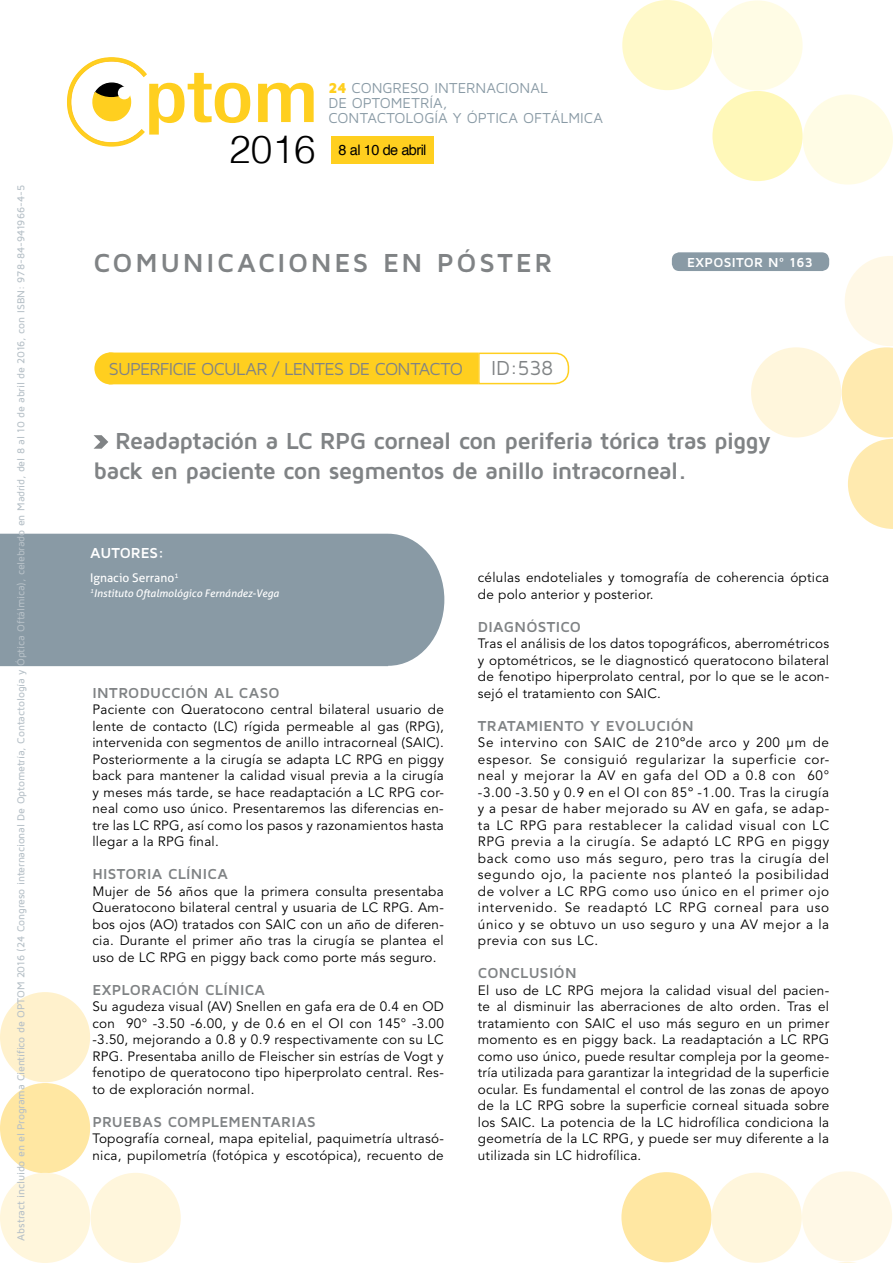
<style>
.page{position:relative;width:893px;height:1263px;background:#fff}
.page>*{position:absolute;margin:0;border:0;box-sizing:border-box;transform-origin:0 0}
.t1{font:300 38.85px "Helvetica";color:#000}
.t2{font:700 27px "Maven Pro";letter-spacing:.095em;color:#808385}
.t3{font:700 24px/30px "Maven Pro";letter-spacing:-.025em;color:#808385}
.t4{font:21px "Maven Pro";color:#808385}
.t5{font:18px "Maven Pro";letter-spacing:-.045em;color:#808385}
.t6{font:700 15px "Maven Pro";letter-spacing:.015em;color:#808385}
.t7{font:700 15px "Maven Pro";letter-spacing:.005em;color:#fff}
.t8{font:14.85px/14.9px "Maven Pro";letter-spacing:-.005em;color:#899aa5}
.t9{font:14.55px "Helvetica";letter-spacing:-.04em;color:#000}
.t10{font:13.5px/16.5px "Avenir LT Std";letter-spacing:.02em;color:#000;text-align:justify}
.t11{font:700 13.5px "Maven Pro";letter-spacing:.02em;color:#fff}
.t12{font:12px "Aller";color:#fff}
.t13{font:500 10.5px "Maven Pro";letter-spacing:-.015em;color:#b6c0c7}
.t14{font:italic 10.5px "Aller";color:#fff}
.s1{font-weight:900;color:#ffcf1f}
</style>
<div class="page">
<div style="left:331px;top:136px;width:103px;height:28px;background:#ffcf1f"></div>
<div style="left:803px;top:94px;width:90px;height:91px;background:#fffce5;border-radius:50%"></div>
<div style="left:622px;top:0;width:90px;height:90px;background:#fff9c9;border-radius:50%"></div>
<div style="left:712px;top:91px;width:91px;height:90px;background:#fff8b9;border-radius:50%"></div>
<div style="left:712px;top:0;width:91px;height:91px;background:#fffce5;border-radius:50%"></div>
<svg style="left:258px;top:83px;width:56px;height:39px"></svg>
<svg style="left:67px;top:57px;width:183px;height:90px"></svg>
<div style="left:802px;top:1171px;width:90px;height:90px;background:#fff8e6;border-radius:50%"></div>
<div style="left:621px;top:1172px;width:91px;height:90px;background:#ffe7a2;border-radius:50%"></div>
<div style="left:712px;top:1172px;width:90px;height:91px;background:#fff6dc;border-radius:50%"></div>
<div style="left:0;top:992px;width:90px;height:90px;background:#fff1cc;border-radius:50%"></div>
<div style="left:0;top:1083px;width:90px;height:90px;background:#ffe7a2;border-radius:50%"></div>
<div style="left:0;top:1173px;width:90px;height:90px;background:#fff6dc;border-radius:50%"></div>
<div style="left:91px;top:1173px;width:90px;height:90px;background:#fff6dc;border-radius:50%"></div>
<svg style="left:842px;top:256px;width:51px;height:273px"></svg>
<div style="left:751px;top:347px;width:90px;height:90px;background:#fff6dc;border-radius:50%"></div>
<div style="left:672px;top:252px;width:157px;height:19px;background:#899aa5;border-radius:8px"></div>
<div style="left:94px;top:352px;width:32px;height:32px;background:#ffcf1f;border-radius:50%"></div>
<div style="left:109px;top:353px;width:369px;height:31px;background:#ffcf1f"></div>
<svg style="left:477px;top:352px;width:93px;height:33px"></svg>
<svg style="left:839px;top:1262px;width:17px;height:1px"></svg>
<svg style="left:94px;top:435px;width:14px;height:14px"></svg>
<div style="left:0;top:534px;width:444px;height:132px;background:#899aa5"></div>
<p class="t13" style="left:14px;top:1240px;width:1057px;rotate:-90deg">Abstract incluido en el Programa Científico de OPTOM 2016 (24 Congreso internacional De Optometría, Contactología y Óptica Oftálmica), celebrado en Madrid, del 8 al 10 de abril de 2016, con ISBN: 978-84-941966-4-5</p>
<p class="t8" style="left:328px;top:80px;width:276px"><span class="s1">24</span> CONGRESO INTERNACIONAL<br>DE OPTOMETRÍA,<br>CONTACTOLOGÍA Y ÓPTICA OFTÁLMICA</p>
<h1 class="t1" style="left:229px;top:118px;width:88px">2016</h1>
<p class="t9" style="left:339px;top:138px;width:89px">8 al 10 de abril</p>
<h2 class="t2" style="left:93px;top:245px;width:308px">COMUNICACIONES EN</h2>
<h2 class="t2" style="left:437px;top:245px;width:117px">PÓSTER</h2>
<h3 class="t5" style="left:109px;top:358px;width:356px">SUPERFICIE OCULAR / LENTES DE CONTACTO</h3>
<h3 class="t4" style="left:491px;top:355px;width:64px">ID:538</h3>
<p class="t11" style="left:687px;top:254px;width:127px">EXPOSITOR Nº 163</p>
<h3 class="t3" style="left:94px;top:424px;width:679px;text-indent:22px">READAPTACIÓN A LC RPG CORNEAL CON PERIFERIA TÓRICA TRAS PIGGY<br>BACK EN PACIENTE CON SEGMENTOS DE ANILLO INTRACORNEAL.</h3>
<p class="t7" style="left:90px;top:544px;width:76px">AUTORES:</p>
<p class="t12" style="left:90px;top:570px;width:90px">Ignacio Serrano<sup>1</sup></p>
<p class="t14" style="left:90px;top:587px;width:190px"><sup>1</sup>Instituto Oftalmológico Fernández-Vega</p>
<p class="t6" style="left:92px;top:683px;width:189px">I NTRODUCCIÓN AL CASO</p>
<p class="t10" style="left:92px;top:701px;width:353px">Paciente con Queratocono central bilateral usuario de lente de contacto (LC) rígida permeable al gas (RPG), intervenida con segmentos de anillo intracorneal (SAIC).<br>Posteriormente a la cirugía se adapta LC RPG en piggy back para mantener la calidad visual previa a la cirugía y meses más tarde, se hace readaptación a LC RPG cor&shy;neal como uso único. Presentaremos las diferencias en&shy;tre las LC RPG, así como los pasos y razonamientos hasta llegar a la RPG final.</p>
<p class="t6" style="left:92px;top:864px;width:137px">HISTORIA CLÍNICA</p>
<p class="t10" style="left:92px;top:883px;width:353px">Mujer de 56 años que la primera consulta presentaba Queratocono bilateral central y usuaria de LC RPG. Am&shy;bos ojos (AO) tratados con SAIC con un año de diferen&shy;cia. Durante el primer año tras la cirugía se plantea el uso de LC RPG en piggy back como porte más seguro.</p>
<p class="t6" style="left:92px;top:980px;width:174px">EXPLORACIÓN CLÍNICA</p>
<p class="t10" style="left:92px;top:998px;width:353px">Su agudeza visual (AV) Snellen en gafa era de 0.4 en OD con 90° -3.50 -6.00, y de 0.6 en el OI con 145° -3.00 -3.50, mejorando a 0.8 y 0.9 respectivamente con su LC RPG. Presentaba anillo de Fleischer sin estrías de Vogt y fenotipo de queratocono tipo hiperprolato central. Res&shy;to de exploración normal.</p>
<p class="t6" style="left:92px;top:1112px;width:225px">PRUEBAS COMPLEMENTARIAS</p>
<p class="t10" style="left:92px;top:1130px;width:353px">Topografía corneal, mapa epitelial, paquimetría ultrasó&shy;nica, pupilometría (fotópica y escotópica), recuento de</p>
<p class="t10" style="left:478px;top:569px;width:353px">células endoteliales y tomografía de coherencia óptica de polo anterior y posterior.</p>
<p class="t6" style="left:478px;top:617px;width:105px">DIAGNÓSTICO</p>
<p class="t10" style="left:478px;top:635px;width:353px">Tras el análisis de los datos topográficos, aberrométricos y optométricos, se le diagnosticó queratocono bilateral de fenotipo hiperprolato central, por lo que se le acon&shy;sejó el tratamiento con SAIC.</p>
<p class="t6" style="left:478px;top:716px;width:217px">TRATAMIENTO Y EVOLUCIÓN</p>
<p class="t10" style="left:478px;top:734px;width:353px">Se intervino con SAIC de 210ºde arco y 200 µm de espesor. Se consiguió regularizar la superficie cor&shy;neal y mejorar la AV en gafa del OD a 0.8 con 60° -3.00 -3.50 y 0.9 en el OI con 85º -1.00. Tras la cirugía y a pesar de haber mejorado su AV en gafa, se adap&shy;ta LC RPG para restablecer la calidad visual con LC RPG previa a la cirugía. Se adaptó LC RPG en piggy back como uso más seguro, pero tras la cirugía del segundo ojo, la paciente nos planteó la posibilidad de volver a LC RPG como uso único en el primer ojo intervenido. Se readaptó LC RPG corneal para uso único y se obtuvo un uso seguro y una AV mejor a la previa con sus LC.</p>
<p class="t6" style="left:478px;top:963px;width:100px">CONCLUSIÓN</p>
<p class="t10" style="left:478px;top:982px;width:353px">El uso de LC RPG mejora la calidad visual del pacien&shy;te al disminuir las aberraciones de alto orden. Tras el tratamiento con SAIC el uso más seguro en un primer momento es en piggy back. La readaptación a LC RPG como uso único, puede resultar compleja por la geome&shy;tría utilizada para garantizar la integridad de la superficie ocular. Es fundamental el control de las zonas de apoyo de la LC RPG sobre la superficie corneal situada sobre los SAIC. La potencia de la LC hidrofílica condiciona la geometría de la LC RPG, y puede ser muy diferente a la utilizada sin LC hidrofílica.</p>
</div>
